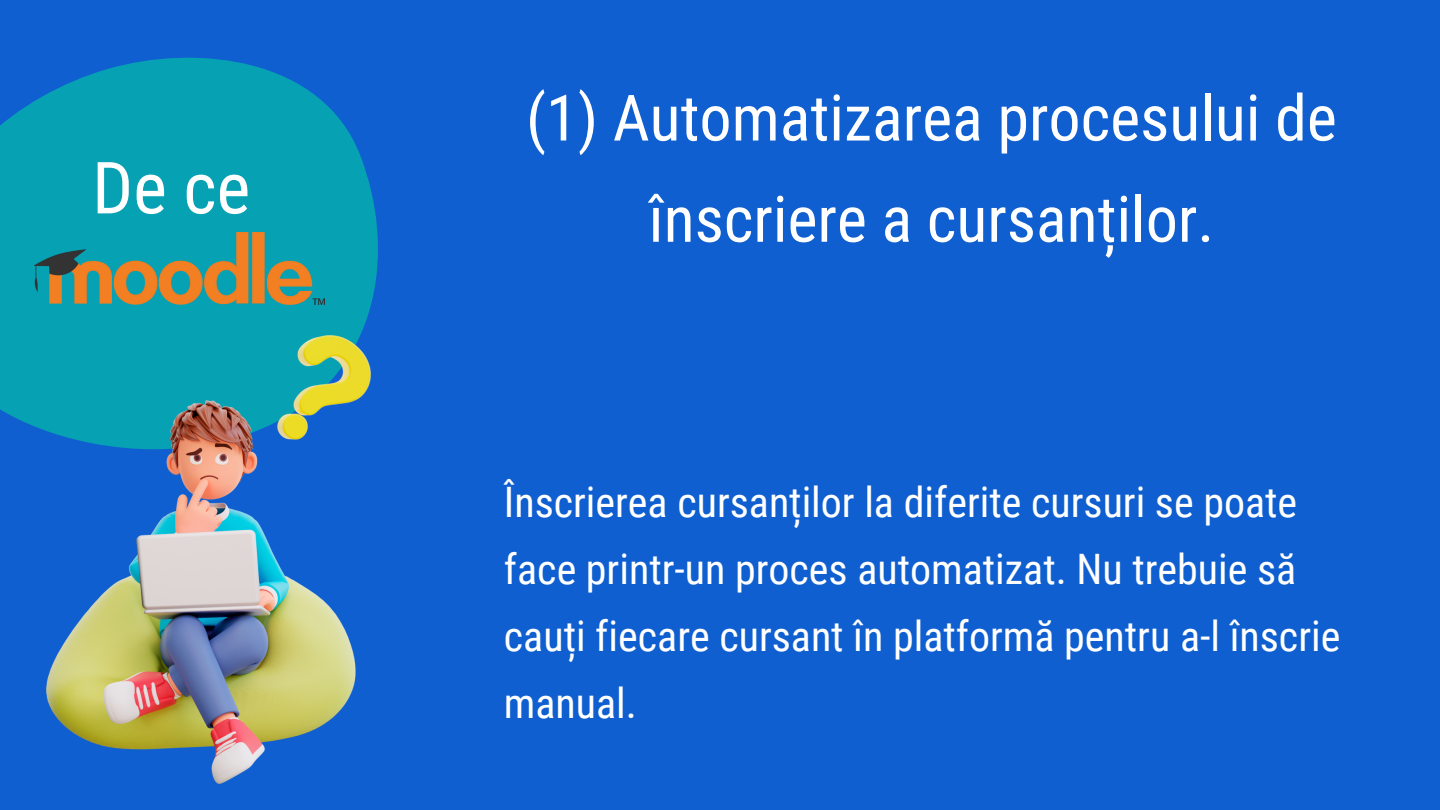
<style>
.page{position:relative;width:1440px;height:810px;background:#0f5fd0}
.page>*{position:absolute;margin:0;border:0;box-sizing:border-box;transform-origin:0 0}
.t1{font:72px "Roboto Condensed";color:#fff}
.t2{font:64px/101.2px "Roboto Condensed";color:#fff;text-align:center}
.t3{font:42px/66.8px "Roboto Condensed";color:#fff}
</style>
<div class="page">
<svg style="left:0;top:57px;width:378px;height:374px;background:#0798b7"></svg>
<img style="left:35px;top:233px;width:289px;height:71px">
<img style="left:47px;top:335px;width:324px;height:448px">
<p class="t1" style="left:92px;top:147px;width:160px">De ce</p>
<p class="t2" style="left:526px;top:68px;width:812px">(1) Automatizarea procesului de înscriere a cursanților.</p>
<p class="t3" style="left:504px;top:470px;width:838px">Înscrierea cursanților la diferite cursuri se poate face printr-un proces automatizat. Nu trebuie să cauți fiecare cursant în platformă pentru a-l înscrie manual.</p>
</div>
